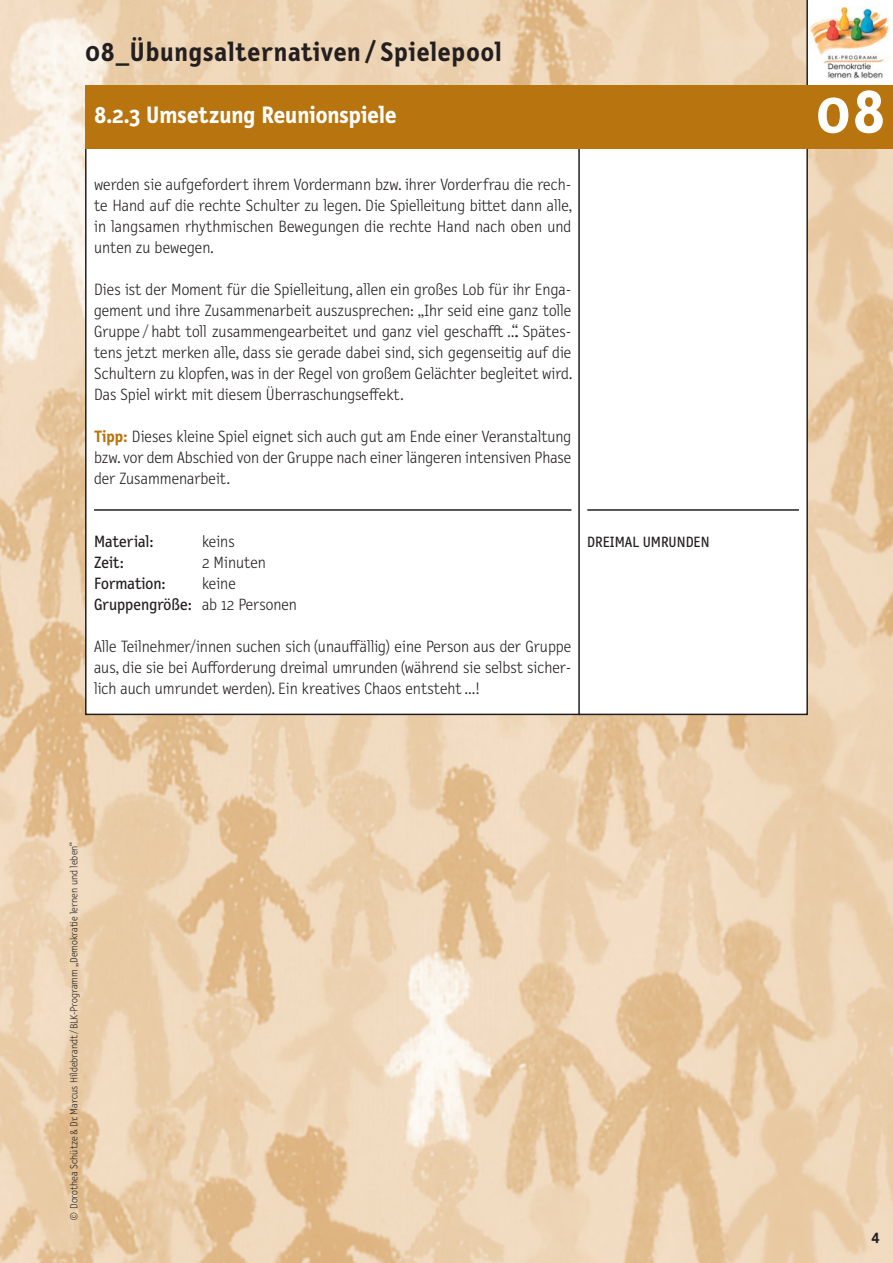
<style>
.page{position:relative;width:893px;height:1263px;background:#fff}
.page>*{position:absolute;margin:0;border:0;box-sizing:border-box;transform-origin:0 0}
.t1{font:700 63px "Letter Gothic Text";color:#fff}
.t2{font:700 27px "Letter Gothic Text";letter-spacing:.03em;color:#231f20}
.t3{font:700 24px "Letter Gothic Text";color:#fff}
.t4{font:300 16.5px/21px "Letter Gothic Text";color:#231f20;text-align:justify}
.t5{font:16.5px "Letter Gothic Text";color:#231f20}
.t6{font:15px "Letter Gothic Text";color:#231f20}
.t7{font:700 15px "Letter Gothic Text";color:#231f20}
.t8{font:300 10.5px "Letter Gothic Text";color:#231f20}
.s1{font-weight:700;color:#b8740f}
.s2{font-weight:400}
</style>
<div class="page">
<img style="left:0;top:0;width:893px;height:1263px">
<div style="left:808px;top:0;width:85px;height:85px;background:#fff"></div>
<img style="left:809px;top:6px;width:80px;height:73px">
<hr style="left:806px;top:0;width:2px;height:111px;background:#231f20">
<div style="left:86px;top:141px;width:494px;height:573px;background:#fff"></div>
<div style="left:579px;top:141px;width:228px;height:573px;background:#fff"></div>
<div style="left:578px;top:140px;width:230px;height:575px;border:2px solid #231f20"></div>
<div style="left:85px;top:85px;width:724px;height:64px;background:#b8740f"></div>
<div style="left:808px;top:85px;width:85px;height:64px;background:#b8740f"></div>
<hr style="left:587px;top:509px;width:212px;height:2px;background:#231f20">
<hr style="left:94px;top:509px;width:477px;height:2px;background:#231f20">
<h2 class="t2" style="left:85px;top:42px;width:418px">08_Übungsalternativen / Spielepool</h2>
<h3 class="t3" style="left:94px;top:106px;width:304px">8.2.3 Umsetzung Reunionspiele</h3>
<p class="t4" style="left:94px;top:175px;width:480px">werden sie aufgefordert ihrem Vordermann bzw. ihrer Vorderfrau die rech&shy;te Hand auf die rechte Schulter zu legen. Die Spielleitung bittet dann alle, in langsamen rhythmischen Bewegungen die rechte Hand nach oben und unten zu bewegen.</p>
<p class="t4" style="left:94px;top:280px;width:480px">Dies ist der Moment für die Spielleitung, allen ein großes Lob für ihr Enga - gement und ihre Zusammenarbeit auszusprechen: „Ihr seid eine ganz tolle Gruppe / habt toll zusammengearbeitet und ganz viel geschafft …“. Spä tes - tens jetzt merken alle, dass sie gerade dabei sind, sich gegenseitig auf die Schultern zu klopfen, was in der Regel von großem Gelächter begleitet wird.<br>Das Spiel wirkt mit diesem Überraschungseffekt.</p>
<p class="t4" style="left:94px;top:427px;width:479px"><span class="s1">Tipp:</span> Dieses kleine Spiel eignet sich auch gut am Ende einer Veranstaltung bzw. vor dem Abschied von der Gruppe nach einer längeren intensiven Phase der Zusammenarbeit.</p>
<p class="t5" style="left:94px;top:535px;width:61px">Material:</p>
<p class="t4" style="left:202px;top:532px;width:34px">keins</p>
<p class="t5" style="left:94px;top:556px;width:31px">Zeit:</p>
<p class="t4" style="left:202px;top:553px;width:65px">2 Minuten</p>
<p class="t5" style="left:94px;top:577px;width:73px">Formation:</p>
<p class="t4" style="left:94px;top:574px;width:204px;text-indent:108px">keine<br><span class="s2">Gruppengröße:</span> ab 12 Personen</p>
<p class="t4" style="left:94px;top:637px;width:479px">Alle Teilnehmer/innen suchen sich (unauffällig) eine Person aus der Gruppe aus, die sie bei Aufforderung dreimal umrunden (während sie selbst sicher&shy;lich auch umrundet werden). Ein kreatives Chaos entsteht …!</p>
<p class="t6" style="left:587px;top:536px;width:124px">DREIMAL UMRUNDEN</p>
<p class="t8" style="left:70px;top:1221px;width:381px;rotate:-90deg">© Dorothea Schütze &amp; Dr. Marcus Hildebrandt / BLK-Programm „Demokratie lernen und leben“</p>
<h1 class="t1" style="left:816px;top:88px;width:71px">08</h1>
<p class="t7" style="left:871px;top:1230px;width:9px">4</p>
</div>
